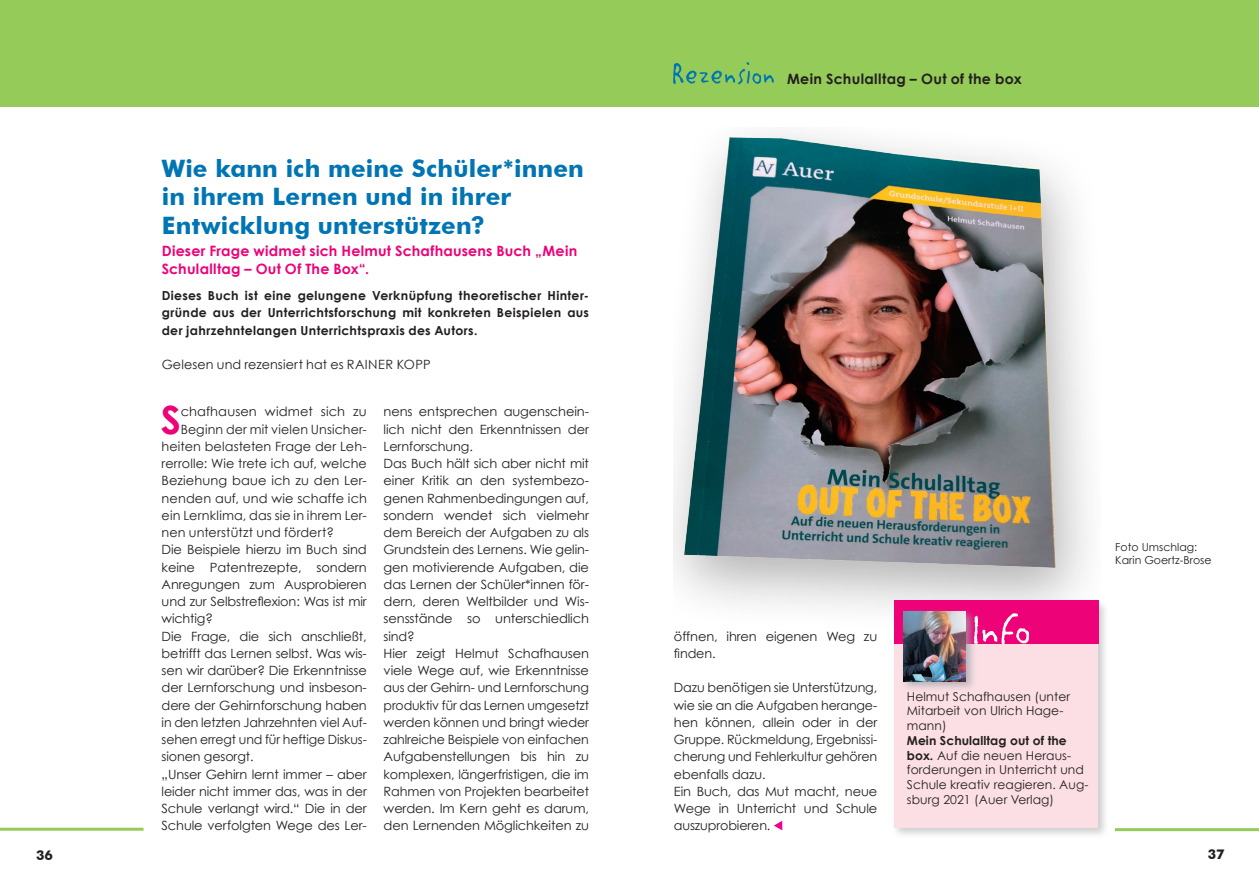
<style>
.page{position:relative;width:1259px;height:893px;background:#fff}
.page>*{position:absolute;margin:0;border:0;box-sizing:border-box;transform-origin:0 0}
.t1{font:700 39px "Century Gothic";color:#ed0277}
.t2{font:700 24px/28.5px "Futura BT";letter-spacing:.005em;color:#0075b4}
.t3{font:700 14.25px/18px "Century Gothic";letter-spacing:.015em;color:#ed0277}
.t4{font:700 14.25px "Century Gothic";letter-spacing:.025em;color:#231f20}
.t5{font:700 13.5px "Futura BT";color:#231f20}
.t6{font:12.75px/17.2px "Century Gothic";letter-spacing:-.01em;color:#231f20}
.t7{font:12.75px "Century Gothic";letter-spacing:.01em;color:#231f20}
.t8{font:12.75px "Century Gothic";letter-spacing:.015em;color:#231f20}
.t9{font:700 12.45px/17.2px "Century Gothic";letter-spacing:.025em;color:#231f20;text-align:justify}
.t10{font:12.3px/14.7px "Century Gothic";letter-spacing:.005em;color:#231f20}
.t11{font:10.95px/12.8px "Century Gothic";color:#231f20}
.s1{font-weight:700}
</style>
<div class="page">
<div style="left:0;top:0;width:1259px;height:107px;background:#95cb58"></div>
<hr style="left:0;top:828px;width:144px;height:3px;background:#95cb58">
<hr style="left:1115px;top:828px;width:144px;height:3px;background:#95cb58">
<img style="left:674px;top:133px;width:414px;height:475px">
<div style="left:891px;top:599px;width:218px;height:240px;background:#808285;opacity:.4"></div>
<div style="left:894px;top:602px;width:204px;height:225px;background:#fbdfe4"></div>
<div style="left:894px;top:601px;width:204px;height:43px;background:#ed0277"></div>
<div style="left:901px;top:609px;width:76px;height:83px;background:#9da5ab;opacity:.75"></div>
<img style="left:903px;top:611px;width:62px;height:70px">
<svg style="left:974px;top:613px;width:55px;height:31px"></svg>
<svg style="left:673px;top:62px;width:101px;height:22px"></svg>
<svg style="left:774px;top:821px;width:8px;height:9px"></svg>
<h2 class="t2" style="left:162px;top:154px;width:424px">Wie kann ich meine Schüler*innen in ihrem Lernen und in ihrer<br>Entwicklung unterstützen?</h2>
<p class="t3" style="left:162px;top:242px;width:417px">Dieser Frage widmet sich Helmut Schafhausens Buch „Mein<br>Schulalltag – Out Of The Box“.</p>
<p class="t9" style="left:162px;top:287px;width:429px">Dieses Buch ist eine gelungene Verknüpfung theoretischer Hinter&shy;gründe aus der Unterrichtsforschung mit konkreten Beispielen aus der jahrzehntelangen Unterrichtspraxis des Autors.</p>
<p class="t7" style="left:162px;top:356px;width:270px">Gelesen und rezensiert hat es RAINER KOPP</p>
<h1 class="t1" style="left:161px;top:395px;width:22px">S</h1>
<p class="t7" style="left:181px;top:404px;width:188px">chafhausen widmet sich zu</p>
<p class="t7" style="left:181px;top:421px;width:188px">Beginn der mit vielen Unsicher-</p>
<p class="t7" style="left:162px;top:438px;width:207px">heiten belasteten Frage der Leh-</p>
<p class="t7" style="left:162px;top:456px;width:207px">rerrolle: Wie trete ich auf, welche</p>
<p class="t7" style="left:162px;top:473px;width:207px">Beziehung baue ich zu den Ler-</p>
<p class="t7" style="left:162px;top:490px;width:207px">nenden auf, und wie schaffe ich</p>
<p class="t8" style="left:162px;top:507px;width:207px">ein Lernklima, das sie in ihrem Ler-</p>
<p class="t7" style="left:162px;top:525px;width:174px">nen unterstützt und fördert?</p>
<p class="t6" style="left:162px;top:541px;width:207px">Die Beispiele hierzu im Buch sind</p>
<p class="t6" style="left:162px;top:558px;width:207px">keine Patentrezepte, sondern</p>
<p class="t6" style="left:162px;top:575px;width:207px">Anregungen zum Ausprobieren</p>
<p class="t6" style="left:162px;top:593px;width:207px">und zur Selbstreflexion: Was ist mir</p>
<p class="t6" style="left:162px;top:610px;width:53px">wichtig?</p>
<p class="t6" style="left:162px;top:627px;width:207px">Die Frage, die sich anschließt,</p>
<p class="t6" style="left:162px;top:644px;width:207px">betrifft das Lernen selbst. Was wis-</p>
<p class="t6" style="left:162px;top:662px;width:207px">sen wir darüber? Die Erkenntnisse</p>
<p class="t6" style="left:162px;top:679px;width:207px">der Lernforschung und insbeson-</p>
<p class="t6" style="left:162px;top:696px;width:207px">dere der Gehirnforschung haben</p>
<p class="t6" style="left:162px;top:713px;width:207px">in den letzten Jahrzehnten viel Auf-</p>
<p class="t6" style="left:162px;top:731px;width:207px">sehen erregt und für heftige Diskus-</p>
<p class="t6" style="left:162px;top:748px;width:93px">sionen gesorgt.</p>
<p class="t6" style="left:162px;top:765px;width:207px">„Unser Gehirn lernt immer – aber</p>
<p class="t6" style="left:162px;top:782px;width:207px">leider nicht immer das, was in der</p>
<p class="t6" style="left:162px;top:800px;width:207px">Schule verlangt wird.“ Die in der</p>
<p class="t6" style="left:162px;top:817px;width:207px">Schule verfolgten Wege des Ler-</p>
<p class="t6" style="left:384px;top:403px;width:207px">nens entsprechen augenschein&shy;lich nicht den Erkenntnissen der<br>Lernforschung.<br>Das Buch hält sich aber nicht mit einer Kritik an den systembezo&shy;genen Rahmenbedingungen auf, sondern wendet sich vielmehr dem Bereich der Aufgaben zu als<br>Grundstein des Lernens. Wie gelin&shy;gen motivierende Aufgaben, die das Lernen der Schüler*innen för&shy;dern, deren Weltbilder und Wis&shy;sensstände so unterschiedlich sind?<br>Hier zeigt Helmut Schafhausen viele Wege auf, wie Erkenntnisse aus der Gehirn- und Lernforschung produktiv für das Lernen umgesetzt werden können und bringt wieder zahlreiche Beispiele von einfachen<br>Aufgabenstellungen bis hin zu komplexen, längerfristigen, die im<br>Rahmen von Projekten bearbeitet werden. Im Kern geht es darum, den Lernenden Möglichkeiten zu</p>
<p class="t4" style="left:787px;top:70px;width:236px">Mein Schulalltag – Out of the box</p>
<p class="t6" style="left:674px;top:627px;width:205px">öffnen, ihren eigenen Weg zu finden.</p>
<p class="t6" style="left:674px;top:679px;width:205px">Dazu benötigen sie Unterstützung, wie sie an die Aufgaben herange&shy;hen können, allein oder in der<br>Gruppe. Rückmeldung, Ergebnissi&shy;cherung und Fehlerkultur gehören ebenfalls dazu.<br>Ein Buch, das Mut macht, neue<br>Wege in Unterricht und Schule auszuprobieren.</p>
<p class="t11" style="left:1115px;top:541px;width:98px">Foto Umschlag:<br>Karin Goertz-Brose</p>
<p class="t10" style="left:907px;top:689px;width:165px">Helmut Schafhausen (unter<br>Mitarbeit von Ulrich Hage&shy;mann)</p>
<p class="t10" style="left:907px;top:733px;width:183px"><span class="s1">Mein Schulalltag out of the box.</span> Auf die neuen Heraus&shy;forderungen in Unterricht und<br>Schule kreativ reagieren. Aug&shy;sburg 2021 (Auer Verlag)</p>
<p class="t5" style="left:36px;top:847px;width:18px">36</p>
<p class="t5" style="left:1207px;top:846px;width:18px">37</p>
</div>
